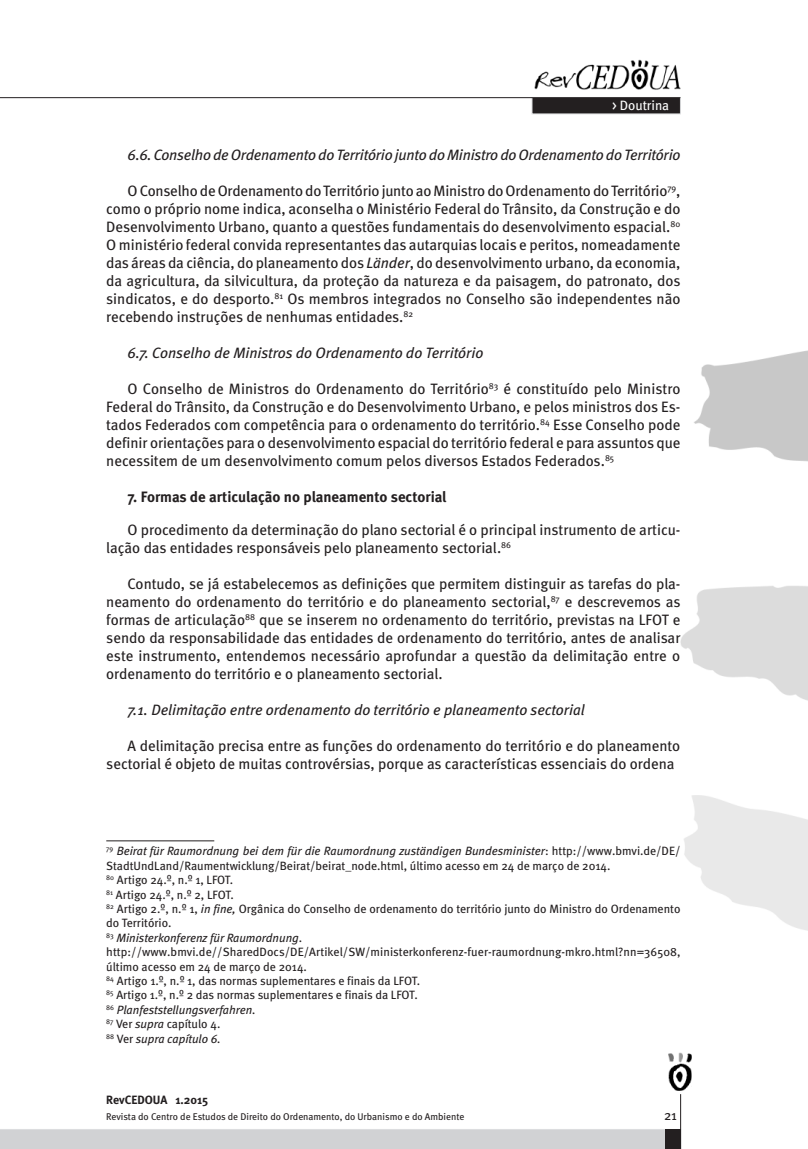
<style>
.page{position:relative;width:808px;height:1149px;background:#fff}
.page>*{position:absolute;margin:0;border:0;box-sizing:border-box;transform-origin:0 0}
.t1{font:15px/18px "Meta";color:#231f20;text-align:justify}
.t2{font:italic 15px "Meta";letter-spacing:-.005em;color:#231f20}
.t3{font:700 15px "Meta";color:#231f20}
.t4{font:13.5px "Meta";color:#fff}
.t5{font:13.5px "Meta";color:#231f20}
.t6{font:12px/14.4px "Meta";color:#231f20}
.t7{font:700 12px "Meta";color:#231f20}
.t8{font:9.75px "Meta";color:#231f20}
.s1{font-style:italic}
</style>
<div class="page">
<div style="left:0;top:1129px;width:665px;height:19px;background:#d1d2d4"></div>
<img style="left:669px;top:1052px;width:22px;height:37px">
<hr style="left:680px;top:1093px;width:1px;height:55px;background:#231f20">
<img style="left:680px;top:350px;width:128px;height:581px">
<img style="left:535px;top:60px;width:145px;height:30px">
<div style="left:532px;top:97px;width:148px;height:17px;background:#231f20"></div>
<hr style="left:0;top:97px;width:680px;height:1px;background:#231f20">
<div style="left:665px;top:1128px;width:15px;height:20px;background:#231f20"></div>
<hr style="left:106px;top:840px;width:108px;height:1px;background:#231f20">
<p class="t4" style="left:612px;top:97px;width:59px">&gt; Doutrina</p>
<p class="t2" style="left:128px;top:146px;width:554px">6.6. Conselho de Ordenamento do Território junto do Ministro do Ordenamento do Território</p>
<p class="t1" style="left:106px;top:181px;width:576px;text-indent:21px">O Conselho de Ordenamento do Território junto ao Ministro do Ordenamento do Território<sup>79</sup>, como o próprio nome indica, aconselha o Ministério Federal do Trânsito, da Construção e do Desenvolvimento Urbano, quanto a questões fundamentais do desenvolvimento espacial.<sup>80<br></sup>O ministério federal convida representantes das autarquias locais e peritos, nomeadamente das áreas da ciência, do planeamento dos <span class="s1">Länder</span>, do desenvolvimento urbano, da economia, da agricultura, da silvicultura, da proteção da natureza e da paisagem, do patronato, dos sindicatos, e do desporto.<sup>81</sup> Os membros integrados no Conselho são independentes não recebendo instruções de nenhumas entidades.<sup>82</sup></p>
<p class="t2" style="left:128px;top:344px;width:357px">6.7. Conselho de Ministros do Ordenamento do Território</p>
<p class="t1" style="left:106px;top:379px;width:576px;text-indent:21px">O Conselho de Ministros do Ordenamento do Território<sup>83</sup> é constituído pelo Ministro Federal do Trânsito, da Construção e do Desenvolvimento Urbano, e pelos ministros dos Es&shy;tados Federados com competência para o ordenamento do território.<sup>84</sup> Esse Conselho pode definir orientações para o desenvolvimento espacial do território federal e para assuntos que necessitem de um desenvolvimento comum pelos diversos Estados Federados.<sup>85</sup></p>
<p class="t3" style="left:128px;top:488px;width:320px">7. Formas de articulação no planeamento sectorial</p>
<p class="t1" style="left:106px;top:520px;width:576px;text-indent:21px">O procedimento da determinação do plano sectorial é o principal instrumento de articu&shy;lação das entidades responsáveis pelo planeamento sectorial.<sup>86</sup></p>
<p class="t1" style="left:106px;top:574px;width:576px;text-indent:21px">Contudo, se já estabelecemos as definições que permitem distinguir as tarefas do pla&shy;neamento do ordenamento do território e do planeamento sectorial,<sup>87</sup> e descrevemos as formas de articulação<sup>88</sup> que se inserem no ordenamento do território, previstas na LFOT e sendo da responsabilidade das entidades de ordenamento do território, antes de analisar este instrumento, entendemos necessário aprofundar a questão da delimitação entre o ordenamento do território e o planeamento sectorial.</p>
<p class="t2" style="left:128px;top:701px;width:459px">7.1. Delimitação entre ordenamento do território e planeamento sectorial</p>
<p class="t1" style="left:106px;top:736px;width:575px;text-indent:21px">A delimitação precisa entre as funções do ordenamento do território e do planeamento sectorial é objeto de muitas controvérsias, porque as características essenciais do ordena</p>
<p class="t6" style="left:106px;top:843px;width:576px"><sup>79</sup> <span class="s1">Beirat für Raumordnung bei dem für die Raumordnung zuständigen Bundesminister</span>: http://www.bmvi.de/DE/ StadtUndLand/Raumentwicklung/Beirat/beirat_node.html, último acesso em 24 de março de 2014.<br><sup>80</sup> Artigo 24.º, n.º 1, LFOT.<br><sup>81</sup> Artigo 24.º, n.º 2, LFOT.<br><sup>82</sup> Artigo 2.º, n.º 1, <span class="s1">in fine,</span> Orgânica do Conselho de ordenamento do território junto do Ministro do Ordenamento do Território.<br><sup>83</sup> <span class="s1">Ministerkonferenz für Raumordnung</span>. http://www.bmvi.de//SharedDocs/DE/Artikel/SW/ministerkonferenz-fuer-raumordnung-mkro.html?nn=36508, último acesso em 24 de março de 2014.<br><sup>84</sup> Artigo 1.º, n.º 1, das normas suplementares e finais da LFOT.<br><sup>85</sup> Artigo 1.º, n.º 2 das normas suplementares e finais da LFOT.<br><sup>86</sup> <span class="s1">Planfeststellungsverfahren.<br></span><sup>87</sup> Ver <span class="s1">supra</span> capítulo 4.<br><sup>88</sup> Ver <span class="s1">supra capítulo 6.</span></p>
<p class="t7" style="left:106px;top:1092px;width:104px">RevCEDOUA 1.2015</p>
<p class="t8" style="left:106px;top:1110px;width:360px">Revista do Centro de Estudos de Direito do Ordenamento, do Urbanismo e do Ambiente</p>
<p class="t5" style="left:664px;top:1107px;width:14px">21</p>
</div>
